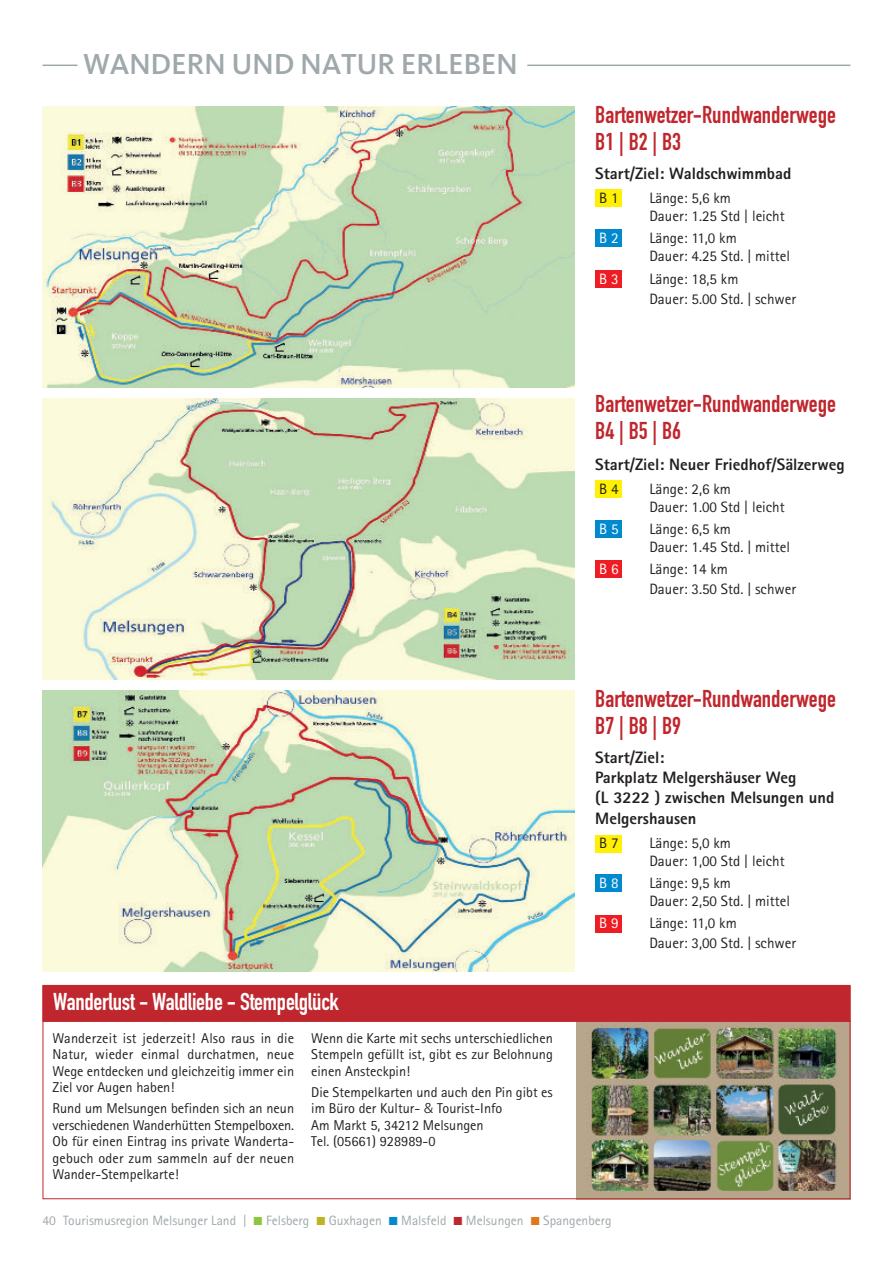
<style>
.page{position:relative;width:893px;height:1263px;background:#fff}
.page>*{position:absolute;margin:0;border:0;box-sizing:border-box;transform-origin:0 0}
.t1{font:500 30px "Kievit OT";letter-spacing:-.01em;color:#9fa8ab}
.t2{font:24px/27px "DIN Engschrift";color:#c0262d}
.t3{font:24px "DIN Engschrift";letter-spacing:-.01em;color:#fff}
.t4{font:800 16.5px/20.1px "Rotis Sans Serif";color:#231f20}
.t5{font:15px/18px "Rotis Sans Serif";color:#231f20}
.t6{font:15px "Rotis Sans Serif";color:#fff}
.t7{font:14.25px/16.5px "Rotis Sans Serif";color:#231f20;text-align:justify}
.t8{font:13.5px "Rotis Sans Serif";color:#9fa8ab}
.s1{font-family:"Frutiger";font-weight:300}
</style>
<div class="page">
<img style="left:576px;top:1022px;width:272px;height:175px">
<div style="left:595px;top:270px;width:27px;height:17px;background:#ee1d23"></div>
<div style="left:595px;top:230px;width:27px;height:17px;background:#0089cf"></div>
<div style="left:595px;top:190px;width:27px;height:17px;background:#fff101"></div>
<div style="left:43px;top:986px;width:806px;height:35px;background:#c0262d"></div>
<div style="left:43px;top:985px;width:807px;height:37px;border:1px solid #c0262d"></div>
<img style="left:43px;top:106px;width:531px;height:282px">
<img style="left:43px;top:398px;width:531px;height:282px">
<img style="left:43px;top:690px;width:531px;height:282px">
<div style="left:595px;top:561px;width:27px;height:17px;background:#ee1d23"></div>
<div style="left:595px;top:520px;width:27px;height:17px;background:#0089cf"></div>
<div style="left:595px;top:480px;width:27px;height:17px;background:#fff101"></div>
<div style="left:595px;top:915px;width:27px;height:17px;background:#ee1d23"></div>
<div style="left:595px;top:875px;width:27px;height:17px;background:#0089cf"></div>
<div style="left:595px;top:835px;width:27px;height:17px;background:#fff101"></div>
<hr style="left:43px;top:65px;width:34px;height:1px;background:#9fa8ab">
<hr style="left:527px;top:65px;width:323px;height:1px;background:#9fa8ab">
<h1 class="t1" style="left:83px;top:46px;width:436px">WANDERN UND NATUR ERLEBEN</h1>
<h2 class="t3" style="left:53px;top:993px;width:287px">Wanderlust - Waldliebe - Stempelglück</h2>
<p class="t7" style="left:53px;top:1031px;width:243px">Wanderzeit ist jederzeit! Also raus in die Natur, wieder einmal durchatmen, neue Wege entdecken und gleichzeitig immer ein Ziel vor Augen haben!</p>
<p class="t7" style="left:53px;top:1101px;width:243px">Rund um Melsungen befinden sich an neun verschiedenen Wanderhütten Stempelboxen.<br>Ob für einen Eintrag ins private Wanderta&shy;gebuch oder zum sammeln auf der neuen Wander-Stempelkarte!</p>
<p class="t7" style="left:311px;top:1031px;width:243px">Wenn die Karte mit sechs unterschiedlichen Stempeln gefüllt ist, gibt es zur Belohnung einen Ansteckpin!</p>
<p class="t7" style="left:311px;top:1085px;width:243px;text-align:left">Die Stempelkarten und auch den Pin gibt es im Büro der Kultur- <span class="s1">&amp;</span> Tourist-Info<br>Am Markt 5, 34212 Melsungen<br>Tel. (05661) 928989-0</p>
<h2 class="t2" style="left:595px;top:104px;width:242px">Bartenwetzer-Rundwanderwege<br>B1|B2|B3</h2>
<p class="t4" style="left:595px;top:165px;width:198px">Start/Ziel: Waldschwimmbad</p>
<p class="t5" style="left:599px;top:190px;width:21px">B 1</p>
<p class="t5" style="left:649px;top:190px;width:137px">Länge: 5,6 km<br>Dauer: 1.25 Std | leicht</p>
<p class="t6" style="left:599px;top:233px;width:21px">B 2</p>
<p class="t5" style="left:649px;top:231px;width:142px">Länge: 11,0 km<br>Dauer: 4.25 Std. | mittel</p>
<p class="t6" style="left:599px;top:273px;width:21px">B 3</p>
<p class="t5" style="left:649px;top:270px;width:148px;line-height:20.1px">Länge: 18,5 km<br>Dauer: 5.00 Std. | schwer</p>
<h2 class="t2" style="left:595px;top:392px;width:242px">Bartenwetzer-Rundwanderwege<br>B4|B5|B6</h2>
<p class="t4" style="left:595px;top:456px;width:251px">Start/Ziel: Neuer Friedhof/Sälzerweg</p>
<p class="t5" style="left:599px;top:481px;width:21px">B 4</p>
<p class="t5" style="left:649px;top:481px;width:137px">Länge: 2,6 km<br>Dauer: 1.00 Std | leicht</p>
<p class="t6" style="left:599px;top:523px;width:21px">B 5</p>
<p class="t5" style="left:649px;top:521px;width:142px">Länge: 6,5 km<br>Dauer: 1.45 Std. | mittel</p>
<p class="t6" style="left:599px;top:564px;width:21px">B 6</p>
<p class="t5" style="left:649px;top:560px;width:148px;line-height:20.1px">Länge: 14 km<br>Dauer: 3.50 Std. | schwer</p>
<h2 class="t2" style="left:595px;top:688px;width:242px">Bartenwetzer-Rundwanderwege<br>B7|B8|B9</h2>
<p class="t4" style="left:595px;top:749px;width:240px">Start/Ziel:<br>Parkplatz Melgershäuser Weg<br>(L 3222 ) zwischen Melsungen und<br>Melgershausen</p>
<p class="t5" style="left:599px;top:835px;width:21px">B 7</p>
<p class="t5" style="left:649px;top:835px;width:137px">Länge: 5,0 km<br>Dauer: 1,00 Std | leicht</p>
<p class="t6" style="left:599px;top:877px;width:21px">B 8</p>
<p class="t5" style="left:649px;top:875px;width:142px">Länge: 9,5 km<br>Dauer: 2,50 Std. | mittel</p>
<p class="t6" style="left:599px;top:918px;width:21px">B 9</p>
<p class="t5" style="left:649px;top:914px;width:148px;line-height:20.1px">Länge: 11,0 km<br>Dauer: 3,00 Std. | schwer</p>
<p class="t8" style="left:43px;top:1216px;width:206px">40 Tourismusregion Melsunger Land |</p>
<p class="t8" style="left:266px;top:1216px;width:45px">Felsberg</p>
<p class="t8" style="left:329px;top:1216px;width:54px">Guxhagen</p>
<p class="t8" style="left:401px;top:1216px;width:47px">Malsfeld</p>
<p class="t8" style="left:466px;top:1216px;width:59px">Melsungen</p>
<p class="t8" style="left:543px;top:1216px;width:70px">Spangenberg</p>
</div>
